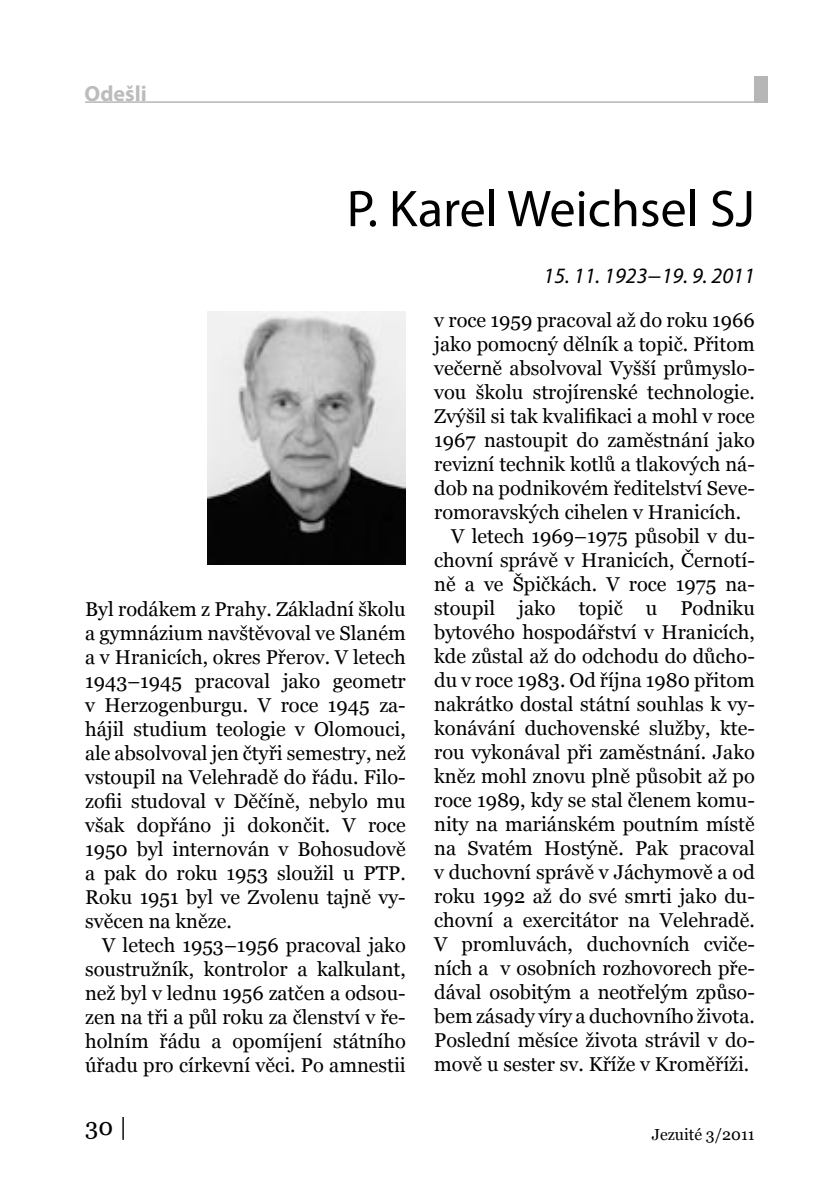
<style>
.page{position:relative;width:840px;height:1191px;background:#fff}
.page>*{position:absolute;margin:0;border:0;box-sizing:border-box;transform-origin:0 0}
.nadpis_clanku{font:52px "Myriad Pro";color:#000}
.t1{font:24px "Georgia";color:#000}
.perex{font:italic 22px "Myriad Pro";color:#000}
.t2{font:700 22px "Myriad Pro";color:#bcbcbc}
.Text_článku{font:20px/24px "Georgia";color:#000;text-align:justify}
.t3{font:16px "Georgia";color:#000}
.s1{font-family:"Georgia";font-style:normal}
</style>
<div class="page">
<hr style="left:85px;top:101px;width:669px;height:2px;background:#b6b6b6">
<div style="left:754px;top:76px;width:13px;height:26px;background:#b6b6b6"></div>
<img style="left:207px;top:312px;width:198px;height:252px">
<p class="t2" style="left:85px;top:82px;width:64px">Odešli</p>
<p class="nadpis_clanku" style="left:346px;top:180px;width:409px">P. Karel Weichsel SJ</p>
<p class="Text_článku" style="left:85px;top:598px;width:322px">Byl rodákem z Prahy. Základní školu a gymnázium navštěvoval ve Slaném a v Hranicích, okres Přerov. V letech 1943–1945 pracoval jako geometr v Herzogenburgu. V roce 1945 za&shy;hájil studium teologie v Olomouci, ale absolvoval jen čtyři semestry, než vstoupil na Velehradě do řádu. Filo&shy;zofii studoval v Děčíně, nebylo mu však dopřáno ji dokončit. V roce 1950 byl internován v Bohosudově a pak do roku 1953 sloužil u PTP.<br>Roku 1951 byl ve Zvolenu tajně vy&shy;svěcen na kněze.</p>
<p class="Text_článku" style="left:85px;top:934px;width:322px;text-indent:17px">V letech 1953–1956 pracoval jako soustružník, kontrolor a kalkulant, než byl v lednu 1956 zatčen a odsou&shy;zen na tři a půl roku za členství v ře&shy;holním řádu a opomíjení státního úřadu pro církevní věci. Po amnestii</p>
<p class="perex" style="left:543px;top:264px;width:213px">15. 11. 1923<span class="s1">–</span>19. 9. 2011</p>
<p class="Text_článku" style="left:434px;top:308px;width:322px">v roce 1959 pracoval až do roku 1966 jako pomocný dělník a topič. Přitom večerně absolvoval Vyšší průmyslo&shy;vou školu strojírenské technologie.<br>Zvýšil si tak kvalifikaci a mohl v roce 1967 nastoupit do zaměstnání jako revizní technik kotlů a tlakových ná&shy;dob na podnikovém ředitelství Seve&shy;romoravských cihelen v Hranicích.</p>
<p class="Text_článku" style="left:434px;top:524px;width:322px;text-indent:17px">V letech 1969–1975 působil v du&shy;chovní správě v Hranicích, Černotí&shy;ně a ve Špičkách. V roce 1975 na&shy;stoupil jako topič u Podniku bytového hospodářství v Hranicích, kde zůstal až do odchodu do důcho&shy;du v roce 1983. Od října 1980 přitom nakrátko dostal státní souhlas k vy&shy;konávání duchovenské služby, kte&shy;rou vykonával při zaměstnání. Jako kněz mohl znovu plně působit až po roce 1989, kdy se stal členem komu&shy;nity na mariánském poutním místě na Svatém Hostýně. Pak pracoval v duchovní správě v Jáchymově a od roku 1992 až do své smrti jako du&shy;chovní a exercitátor na Velehradě.<br>V promluvách, duchovních cviče&shy;ních a v osobních rozhovorech pře&shy;dával osobitým a neotřelým způso&shy;bem zásady víry a duchovního života.<br>Poslední měsíce života strávil v do&shy;mově u sester sv. Kříže v Kroměříži.</p>
<p class="t1" style="left:85px;top:1112px;width:44px">30 |</p>
<p class="t3" style="left:651px;top:1125px;width:104px">Jezuité 3/2011</p>
</div>
